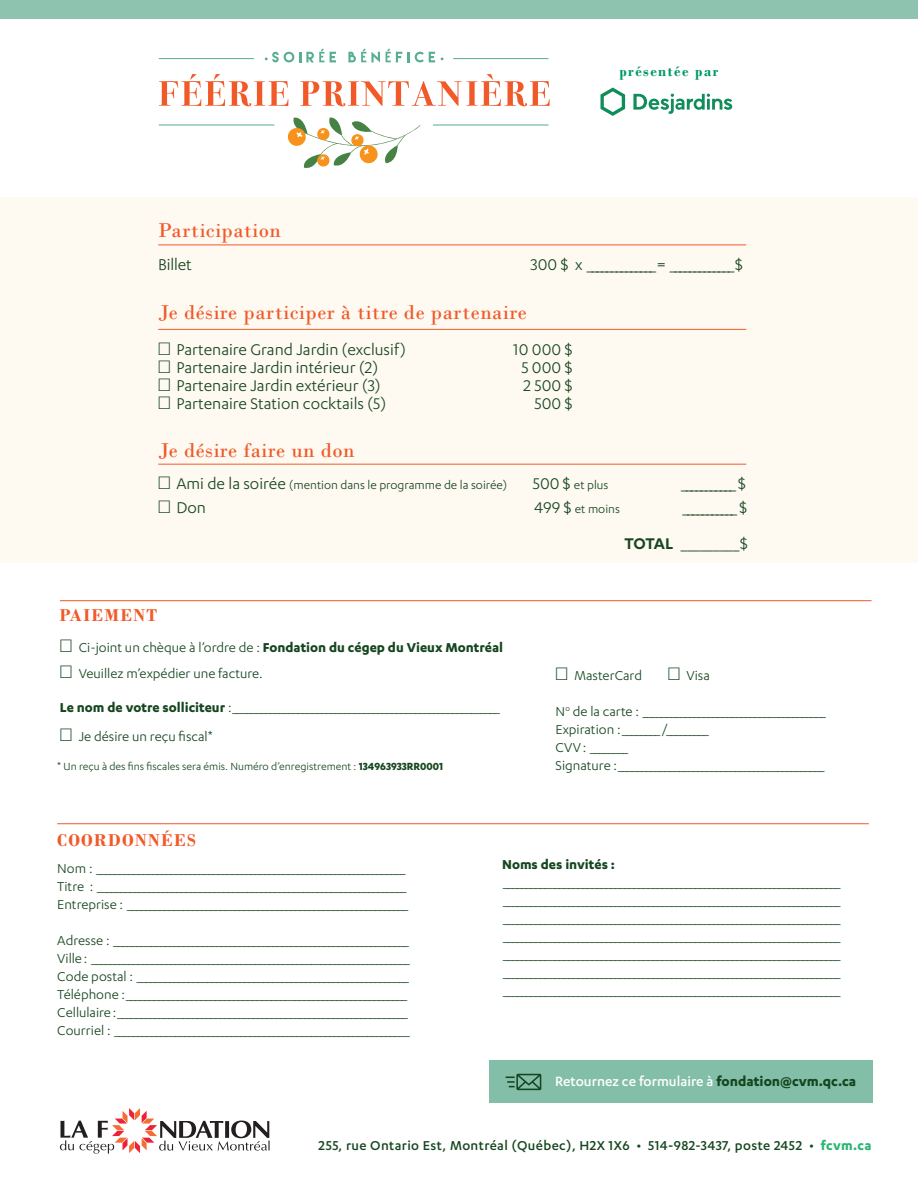
<style>
.page{position:relative;width:918px;height:1188px;background:#fff}
.page>*{position:absolute;margin:0;border:0;box-sizing:border-box;transform-origin:0 0}
.t1{font:21px "Bodoni";letter-spacing:.025em;color:#f15929}
.t2{font:18px/36px "Karbon";color:#16461f;text-align:right}
.t3{font:700 18px "Bodoni";letter-spacing:.075em;color:#f15929}
.t4{font:500 15.45px "Karbon";color:#fff}
.t5{font:15px/18px "Karbon";color:#16461f}
.t6{font:700 15px "Karbon";color:#16461f}
.t7{font:500 15px "Karbon";letter-spacing:.025em;color:#16461f}
.t8{font:700 15px "Bodoni";letter-spacing:.1em;color:#096}
.t9{font:13.5px "Karbon";color:#16461f}
.t10{font:12px "Karbon";color:#16461f}
.s1{font-family:"Ding Dong Signso'the Times";font-size:15px}
.s2{font-size:18px}
.s3{font-weight:600}
.s4{font-family:"Ding Dong Signso'the Times";font-weight:400}
.s5{font-weight:400}
.s6{font-family:"Ding Dong Signso'the Times"}
.s7{font-weight:700}
.s8{font-weight:700;color:#16461f}
.s9{font-weight:700;color:#2bb572}
</style>
<div class="page">
<div style="left:0;top:197px;width:918px;height:366px;background:#fefaf2"></div>
<div style="left:0;top:0;width:918px;height:18px;background:#8ec3b0"></div>
<hr style="left:57px;top:823px;width:812px;height:1px;background:#f15929">
<hr style="left:158px;top:329px;width:588px;height:1px;background:#f15929">
<hr style="left:158px;top:464px;width:588px;height:1px;background:#f15929">
<hr style="left:158px;top:245px;width:588px;height:1px;background:#f15929">
<hr style="left:60px;top:600px;width:812px;height:1px;background:#f15929">
<div style="left:489px;top:1060px;width:384px;height:43px;background:#83bea9"></div>
<svg style="left:505px;top:1074px;width:36px;height:16px"></svg>
<svg style="left:60px;top:1108px;width:210px;height:46px"></svg>
<svg style="left:600px;top:88px;width:25px;height:28px"></svg>
<svg style="left:633px;top:94px;width:99px;height:20px"></svg>
<svg style="left:265px;top:48px;width:59px;height:14px"></svg>
<svg style="left:330px;top:52px;width:6px;height:10px"></svg>
<svg style="left:348px;top:48px;width:32px;height:14px"></svg>
<svg style="left:386px;top:48px;width:23px;height:14px"></svg>
<svg style="left:415px;top:52px;width:20px;height:10px"></svg>
<svg style="left:159px;top:74px;width:129px;height:32px"></svg>
<svg style="left:300px;top:74px;width:250px;height:32px"></svg>
<svg style="left:287px;top:117px;width:133px;height:51px"></svg>
<svg style="left:159px;top:58px;width:95px;height:1px"></svg>
<svg style="left:159px;top:124px;width:115px;height:1px"></svg>
<svg style="left:433px;top:124px;width:116px;height:1px"></svg>
<svg style="left:453px;top:58px;width:95px;height:1px"></svg>
<p class="t8" style="left:619px;top:62px;width:101px">présentée par</p>
<h1 class="t1" style="left:158px;top:217px;width:124px">Participation</h1>
<p class="t2" style="left:158px;top:246px;width:35px">Billet</p>
<p class="t2" style="left:531px;top:246px;width:214px">3 0 0 $ x ______________= _____________$</p>
<h1 class="t1" style="left:158px;top:300px;width:370px">Je désire participer à titre de partenaire</h1>
<p class="t2" style="left:158px;top:331px;width:249px"><span class="s1">•</span> Partenaire Grand Jardin (exclusif)</p>
<p class="t2" style="left:513px;top:331px;width:60px">10 000 $</p>
<p class="t2" style="left:158px;top:349px;width:221px"><span class="s1">•</span> Partenaire Jardin intérieur (2)</p>
<p class="t2" style="left:521px;top:349px;width:52px">5 000 $</p>
<p class="t2" style="left:158px;top:367px;width:224px"><span class="s1">•</span> Partenaire Jardin extérieur (3)</p>
<p class="t2" style="left:524px;top:367px;width:50px">2 500 $</p>
<p class="t2" style="left:158px;top:385px;width:229px"><span class="s1">•</span> Partenaire Station cocktails (5)</p>
<p class="t2" style="left:535px;top:385px;width:39px">500 $</p>
<h1 class="t1" style="left:158px;top:438px;width:198px">Je désire faire un don</h1>
<p class="t9" style="left:158px;top:477px;width:350px"><span class="s1">•</span> <span class="s2">Ami de la soirée</span> (mention dans le programme de la soirée)</p>
<p class="t9" style="left:533px;top:477px;width:77px"><span class="s2">500 $</span> et plus</p>
<p class="t2" style="left:680px;top:465px;width:67px">___________ $</p>
<p class="t2" style="left:158px;top:489px;width:49px"><span class="s1">•</span> Don</p>
<p class="t9" style="left:534px;top:501px;width:87px"><span class="s2">499 $</span> et moins</p>
<p class="t2" style="left:625px;top:489px;width:125px">___________ $<br><span class="s3">TOTAL</span> _________ $</p>
<p class="t3" style="left:60px;top:604px;width:99px">PAIEMENT</p>
<p class="t6" style="left:60px;top:639px;width:445px"><span class="s4">•</span> <span class="s5">Ci-joint un chèque à l’ordre de :</span> Fondation du cégep du Vieux Montréal</p>
<p class="t5" style="left:60px;top:664px;width:204px"><span class="s6">•</span> Veuillez m’expédier une facture.</p>
<p class="t5" style="left:556px;top:666px;width:88px"><span class="s6">•</span> MasterCard</p>
<p class="t5" style="left:668px;top:666px;width:44px"><span class="s6">•</span> Visa</p>
<p class="t5" style="left:556px;top:702px;width:273px">N<sup>o</sup> de la car te : _______________________________________ Expiration : ________ /_________<br>C V V : ________<br>Signature :____________________________________________</p>
<p class="t5" style="left:60px;top:698px;width:442px"><span class="s7">L e nom de vo tre solliciteur</span> :_________________________________________________________</p>
<p class="t5" style="left:60px;top:727px;width:154px"><span class="s6">•</span> Je désire un reçu fiscal*</p>
<p class="t10" style="left:57px;top:759px;width:387px">* Un reçu à des fins fiscales sera émis. Numéro d’enregistrement : <span class="s7">134963933RR0001</span></p>
<p class="t3" style="left:57px;top:829px;width:140px">COORDONNÉES</p>
<p class="t5" style="left:57px;top:859px;width:353px">Nom : __________________________________________________________________<br>Titre : __________________________________________________________________<br>Entreprise : ____________________________________________________________</p>
<p class="t5" style="left:57px;top:931px;width:355px">Adresse : _______________________________________________________________ Ville : ____________________________________________________________________ C o de p ostal : __________________________________________________________ Téléphone :____________________________________________________________ C ellulaire :______________________________________________________________ C ourriel : _______________________________________________________________</p>
<p class="t6" style="left:502px;top:856px;width:114px">Noms des invités :</p>
<p class="t5" style="left:502px;top:873px;width:341px;text-align:justify">________________________________________________________________________ ________________________________________________________________________ ________________________________________________________________________ ________________________________________________________________________ ________________________________________________________________________ ________________________________________________________________________ ________________________________________________________________________</p>
<p class="t4" style="left:555px;top:1073px;width:303px">Retournez ce formulaire à <span class="s8">fondation@cvm.qc.ca</span></p>
<p class="t7" style="left:319px;top:1137px;width:554px">255, rue Ontario Est, Montréal (Québec), H2X 1X6 • 514-982-3437, poste 2452 • <span class="s9">fcvm.ca</span></p>
</div>
